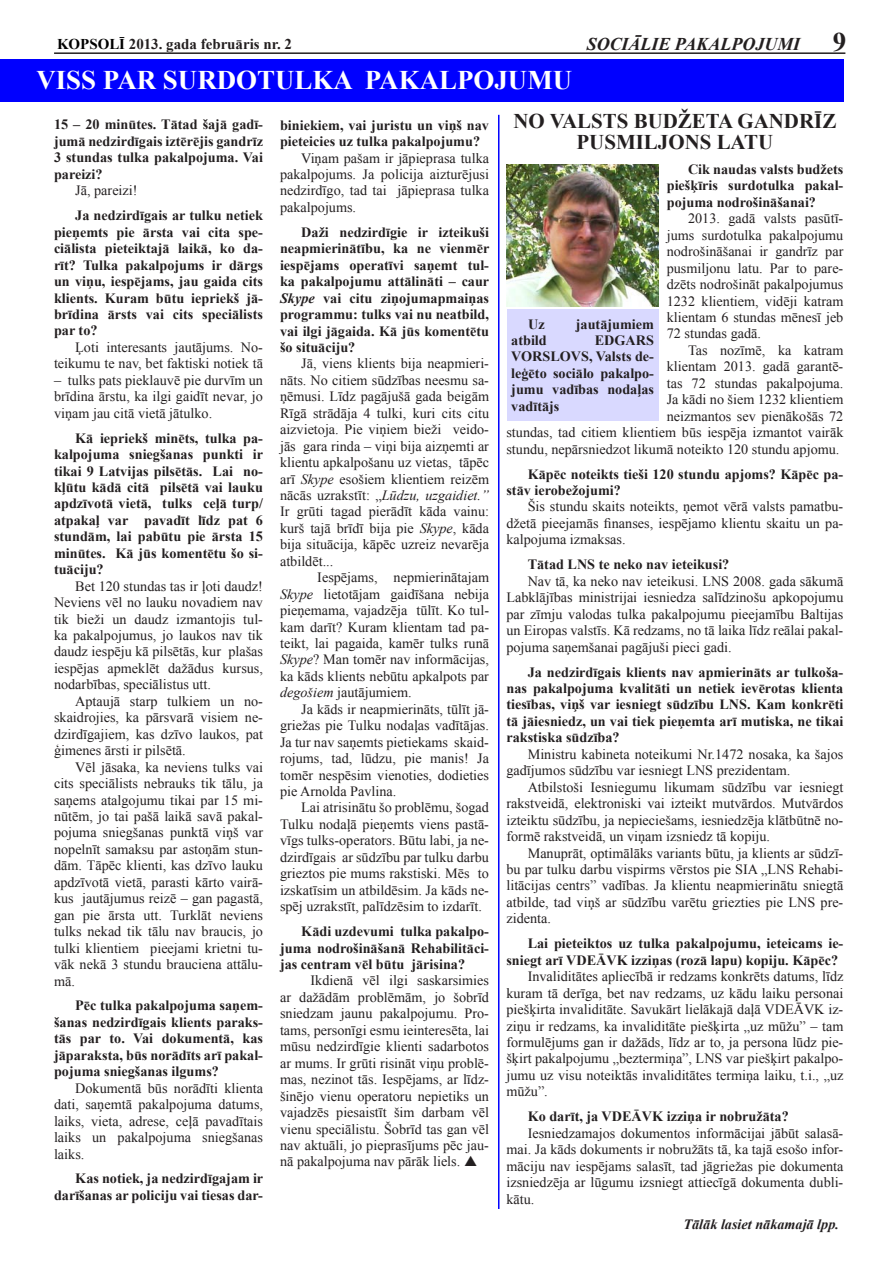
<style>
.page{position:relative;width:893px;height:1263px;background:#fff}
.page>*{position:absolute;margin:0;border:0;box-sizing:border-box;transform-origin:0 0}
.t1{font:700 26.85px "Times New Roman";color:#fff}
.t2{font:700 26.85px "Times New Roman";color:#231f20}
.t3{font:700 21px/21px "Times New Roman";color:#231f20;text-align:center}
.t4{font:italic 700 18px "Times New Roman";color:#231f20}
.t5{font:700 15px "Times New Roman";color:#231f20}
.t6{font:14.25px/16.5px "Times New Roman";color:#231f20;text-align:justify}
.t7{font:700 14.25px/16.5px "Times New Roman";color:#231f20;text-align:justify}
.t8{font:italic 700 14.25px "Times New Roman";color:#231f20}
.s1{color:#000}
.s2{font-style:italic}
</style>
<div class="page">
<hr style="left:54px;top:52px;width:791px;height:2px;background:#231f20">
<div style="left:0;top:59px;width:843px;height:43px;background:#00f"></div>
<div style="left:507px;top:309px;width:151px;height:111px;background:#d9d9ff"></div>
<hr style="left:498px;top:115px;width:1px;height:1094px;background:#00f">
<img style="left:506px;top:165px;width:152px;height:141px">
<p class="t5" style="left:57px;top:33px;width:236px"><span class="s1">KOPSOLĪ</span> 2013. gada februāris nr. 2</p>
<p class="t4" style="left:587px;top:32px;width:215px">SOCIĀLIE PAKALPOJUMI</p>
<p class="t2" style="left:833px;top:23px;width:15px">9</p>
<h1 class="t1" style="left:36px;top:62px;width:537px">VISS PAR SURDOTULKA PAKALPOJUMU</h1>
<p class="t7" style="left:54px;top:116px;width:210px">15 – 20 minūtes. Tātad šajā gadī&shy;jumā nedzirdīgais iztērējis gandrīz 3 stundas tulka pakalpojuma. Vai pareizi?</p>
<p class="t6" style="left:75px;top:182px;width:64px">Jā, pareizi!</p>
<p class="t7" style="left:54px;top:207px;width:210px;text-indent:21px">Ja nedzirdīgais ar tulku netiek pieņemts pie ārsta vai cita spe&shy;ciālista pieteiktajā laikā, ko da&shy;rīt? Tulka pakalpojums ir dārgs un viņu, iespējams, jau gaida cits klients. Kuram būtu iepriekš jā&shy;brīdina ārsts vai cits speciālists par to?</p>
<p class="t6" style="left:54px;top:339px;width:211px;text-align:right">Ļoti interesants jautājums. No&shy;teikumu te nav, bet faktiski notiek tā</p>
<p class="t6" style="left:54px;top:371px;width:211px">– tulks pats pieklauvē pie durvīm un brīdina ārstu, ka ilgi gaidīt nevar, jo viņam jau citā vietā jātulko.</p>
<p class="t7" style="left:54px;top:429px;width:211px;text-indent:21px">Kā iepriekš minēts, tulka pa&shy;kalpojuma sniegšanas punkti ir tikai 9 Latvijas pilsētās. Lai no&shy;kļūtu kādā citā pilsētā vai lauku apdzīvotā vietā, tulks ceļā turp/ atpakaļ var pavadīt līdz pat 6 stundām, lai pabūtu pie ārsta 15 minūtes. Kā jūs komentētu šo si&shy;tuāciju?</p>
<p class="t6" style="left:54px;top:577px;width:211px;text-indent:21px">Bet 120 stundas tas ir ļoti daudz!<br>Neviens vēl no lauku novadiem nav tik bieži un daudz izmantojis tul&shy;ka pakalpojumus, jo laukos nav tik daudz iespēju kā pilsētās, kur plašas iespējas apmeklēt dažādus kursus, nodarbības, speciālistus utt.</p>
<p class="t6" style="left:54px;top:693px;width:211px;text-indent:21px">Aptaujā starp tulkiem un no&shy;skaidrojies, ka pārsvarā visiem ne&shy;dzirdīgajiem, kas dzīvo laukos, pat ģimenes ārsti ir pilsētā.</p>
<p class="t6" style="left:54px;top:758px;width:211px;text-indent:21px">Vēl jāsaka, ka neviens tulks vai cits speciālists nebrauks tik tālu, ja saņems atalgojumu tikai par 15 mi&shy;nūtēm, jo tai pašā laikā savā pakal&shy;pojuma sniegšanas punktā viņš var nopelnīt samaksu par astoņām stun&shy;dām. Tāpēc klienti, kas dzīvo lauku apdzīvotā vietā, parasti kārto vairā&shy;kus jautājumus reizē – gan pagastā, gan pie ārsta utt. Turklāt neviens tulks nekad tik tālu nav braucis, jo tulki klientiem pieejami krietni tu&shy;vāk nekā 3 stundu brauciena attālu&shy;mā.</p>
<p class="t7" style="left:54px;top:997px;width:210px;text-indent:21px">Pēc tulka pakalpojuma saņem&shy;šanas nedzirdīgais klients paraks&shy;tās par to. Vai dokumentā, kas jāparaksta, būs norādīts arī pakal&shy;pojuma sniegšanas ilgums?</p>
<p class="t6" style="left:54px;top:1079px;width:211px;text-indent:21px">Dokumentā būs norādīti klienta dati, saņemtā pakalpojuma datums, laiks, vieta, adrese, ceļā pavadītais laiks un pakalpojuma sniegšanas laiks.</p>
<p class="t7" style="left:54px;top:1170px;width:211px;text-align:right">Kas notiek, ja nedzirdīgajam ir darīšanas ar policiju vai tiesas dar-</p>
<p class="t3" style="left:513px;top:110px;width:324px">NO VALSTS BUDŽETA GANDRĪZ<br>PUSMILJONS LATU</p>
<p class="t7" style="left:280px;top:116px;width:210px">biniekiem, vai juristu un viņš nav pieteicies uz tulka pakalpojumu?</p>
<p class="t6" style="left:280px;top:149px;width:211px;text-indent:21px">Viņam pašam ir jāpieprasa tulka pakalpojums. Ja policija aizturējusi nedzirdīgo, tad tai jāpieprasa tulka pakalpojums.</p>
<p class="t7" style="left:280px;top:223px;width:211px;text-indent:21px">Daži nedzirdīgie ir izteikuši neapmierinātību, ka ne vienmēr iespējams operatīvi saņemt tul&shy;ka pakalpojumu attālināti – caur <span class="s2">Skype</span> vai citu ziņojumapmaiņas programmu: tulks vai nu neatbild, vai ilgi jāgaida. Kā jūs komentētu šo situāciju?</p>
<p class="t6" style="left:280px;top:355px;width:211px;text-indent:21px">Jā, viens klients bija neapmieri&shy;nāts. No citiem sūdzības neesmu sa&shy;ņēmusi. Līdz pagājušā gada beigām Rīgā strādāja 4 tulki, kuri cits citu aizvietoja. Pie viņiem bieži veido&shy;jās gara rinda – viņi bija aizņemti ar klientu apkalpošanu uz vietas, tāpēc arī <span class="s2">Skype</span> esošiem klientiem reizēm nācās uzrakstīt: „<span class="s2">Lūdzu, uzgaidiet.” </span>Ir grūti tagad pierādīt kāda vainu: kurš tajā brīdī bija pie <span class="s2">Skype</span>, kāda bija situācija, kāpēc uzreiz nevarēja atbildēt...</p>
<p class="t6" style="left:280px;top:569px;width:211px;text-indent:37px">Iespējams, nepmierinātajam <span class="s2">Skype</span> lietotājam gaidīšana nebija pieņemama, vajadzēja tūlīt. Ko tul&shy;kam darīt? Kuram klientam tad pa&shy;teikt, lai pagaida, kamēr tulks runā <span class="s2">Skype</span>? Man tomēr nav informācijas, ka kāds klients nebūtu apkalpots par <span class="s2">degošiem</span> jautājumiem.</p>
<p class="t6" style="left:280px;top:700px;width:211px;text-indent:21px">Ja kāds ir neapmierināts, tūlīt jā&shy;griežas pie Tulku nodaļas vadītājas.<br>Ja tur nav saņemts pietiekams skaid&shy;rojums, tad, lūdzu, pie manis! Ja tomēr nespēsim vienoties, dodieties pie Arnolda Pavlina.</p>
<p class="t6" style="left:280px;top:799px;width:211px;text-indent:21px">Lai atrisinātu šo problēmu, šogad Tulku nodaļā pieņemts viens pastā&shy;vīgs tulks-operators. Būtu labi, ja ne&shy;dzirdīgais ar sūdzību par tulku darbu grieztos pie mums rakstiski. Mēs to izskatīsim un atbildēsim. Ja kāds ne&shy;spēj uzrakstīt, palīdzēsim to izdarīt.</p>
<p class="t7" style="left:280px;top:923px;width:210px;text-indent:21px">Kādi uzdevumi tulka pakalpo&shy;juma nodrošināšanā Rehabilitāci&shy;jas centram vēl būtu jārisina?</p>
<p class="t6" style="left:280px;top:972px;width:211px;text-indent:31px">Ikdienā vēl ilgi saskarsimies ar dažādām problēmām, jo šobrīd sniedzam jaunu pakalpojumu. Pro&shy;tams, personīgi esmu ieinteresēta, lai mūsu nedzirdīgie klienti sadarbotos ar mums. Ir grūti risināt viņu problē&shy;mas, nezinot tās. Iespējams, ar līdz&shy;šinējo vienu operatoru nepietiks un vajadzēs piesaistīt šim darbam vēl vienu speciālistu. Šobrīd tas gan vēl nav aktuāli, jo pieprasījums pēc jau&shy;nā pakalpojuma nav pārāk liels.</p>
<p class="t7" style="left:667px;top:161px;width:178px;text-indent:21px">Cik naudas valsts budžets piešķīris surdotulka pakal&shy;pojuma nodrošināšanai?</p>
<p class="t6" style="left:667px;top:210px;width:178px;text-indent:21px">2013. gadā valsts pasūtī&shy;jums surdotulka pakalpojumu nodrošināšanai ir gandrīz par pusmiljonu latu. Par to pare&shy;dzēts nodrošināt pakalpojumus 1232 klientiem, vidēji katram klientam 6 stundas mēnesī jeb 72 stundas gadā.</p>
<p class="t6" style="left:506px;top:342px;width:338px;text-align:right">Tas nozīmē, ka katram<br>klientam 2013. gadā garantē-<br>tas 72 stundas pakalpojuma.<br>Ja kādi no šiem 1232 klientiem<br>neizmantos sev pienākošās 72<br>stundas, tad citiem klientiem būs iespēja izmantot vairāk stundu, nepārsniedzot likumā noteikto 120 stundu apjomu.</p>
<p class="t7" style="left:506px;top:465px;width:338px;text-indent:21px">Kāpēc noteikts tieši 120 stundu apjoms? Kāpēc pa&shy;stāv ierobežojumi?</p>
<p class="t6" style="left:506px;top:498px;width:338px;text-indent:21px">Šis stundu skaits noteikts, ņemot vērā valsts pamatbu&shy;džetā pieejamās finanses, iespējamo klientu skaitu un pa&shy;kalpojuma izmaksas.</p>
<p class="t7" style="left:528px;top:556px;width:203px">Tātad LNS te neko nav ieteikusi?</p>
<p class="t6" style="left:506px;top:572px;width:338px;text-indent:21px">Nav tā, ka neko nav ieteikusi. LNS 2008. gada sākumā Labklājības ministrijai iesniedza salīdzinošu apkopojumu par zīmju valodas tulka pakalpojumu pieejamību Baltijas un Eiropas valstīs. Kā redzams, no tā laika līdz reālai pakal&shy;pojuma saņemšanai pagājuši pieci gadi.</p>
<p class="t7" style="left:506px;top:663px;width:338px;text-indent:21px">Ja nedzirdīgais klients nav apmierināts ar tulkoša&shy;nas pakalpojuma kvalitāti un netiek ievērotas klienta tiesības, viņš var iesniegt sūdzību LNS. Kam konkrēti tā jāiesniedz, un vai tiek pieņemta arī mutiska, ne tikai rakstiska sūdzība?</p>
<p class="t6" style="left:506px;top:745px;width:338px;text-indent:21px">Ministru kabineta noteikumi Nr.1472 nosaka, ka šajos gadījumos sūdzību var iesniegt LNS prezidentam.</p>
<p class="t6" style="left:506px;top:778px;width:338px;text-indent:21px">Atbilstoši Iesniegumu likumam sūdzību var iesniegt rakstveidā, elektroniski vai izteikt mutvārdos. Mutvārdos izteiktu sūdzību, ja nepieciešams, iesniedzēja klātbūtnē no&shy;formē rakstveidā, un viņam izsniedz tā kopiju.</p>
<p class="t6" style="left:506px;top:844px;width:338px;text-indent:21px">Manuprāt, optimālāks variants būtu, ja klients ar sūdzī&shy;bu par tulku darbu vispirms vērstos pie SIA „LNS Rehabi&shy;litācijas centrs” vadības. Ja klientu neapmierinātu sniegtā atbilde, tad viņš ar sūdzību varētu griezties pie LNS pre&shy;zidenta.</p>
<p class="t7" style="left:506px;top:935px;width:338px;text-indent:21px">Lai pieteiktos uz tulka pakalpojumu, ieteicams ie&shy;sniegt arī VDEĀVK izziņas (rozā lapu) kopiju. Kāpēc?</p>
<p class="t6" style="left:506px;top:968px;width:338px;text-indent:21px">Invaliditātes apliecībā ir redzams konkrēts datums, līdz kuram tā derīga, bet nav redzams, uz kādu laiku personai piešķirta invaliditāte. Savukārt lielākajā daļā VDEĀVK iz&shy;ziņu ir redzams, ka invaliditāte piešķirta „uz mūžu” – tam formulējums gan ir dažāds, līdz ar to, ja persona lūdz pie&shy;šķirt pakalpojumu „beztermiņa”, LNS var piešķirt pakalpo&shy;jumu uz visu noteiktās invaliditātes termiņa laiku, t.i., „uz mūžu”.</p>
<p class="t7" style="left:528px;top:1108px;width:263px">Ko darīt, ja VDEĀVK izziņa ir nobružāta?</p>
<p class="t6" style="left:506px;top:1124px;width:338px;text-indent:21px">Iesniedzamajos dokumentos informācijai jābūt salasā&shy;mai. Ja kāds dokuments ir nobružāts tā, ka tajā esošo infor&shy;māciju nav iespējams salasīt, tad jāgriežas pie dokumenta izsniedzēja ar lūgumu izsniegt attiecīgā dokumenta dubli&shy;kātu.</p>
<p class="t7" style="left:528px;top:315px;width:18px">Uz</p>
<p class="t7" style="left:576px;top:315px;width:80px">jautājumiem</p>
<p class="t7" style="left:511px;top:332px;width:37px">atbild</p>
<p class="t7" style="left:511px;top:332px;width:144px;text-indent:84px">EDGARS VORSLOVS, Valsts de&shy;leģēto sociālo pakalpo&shy;jumu vadības nodaļas vadītājs</p>
<p class="t8" style="left:683px;top:1214px;width:157px">Tālāk lasiet nākamajā lpp.</p>
</div>
